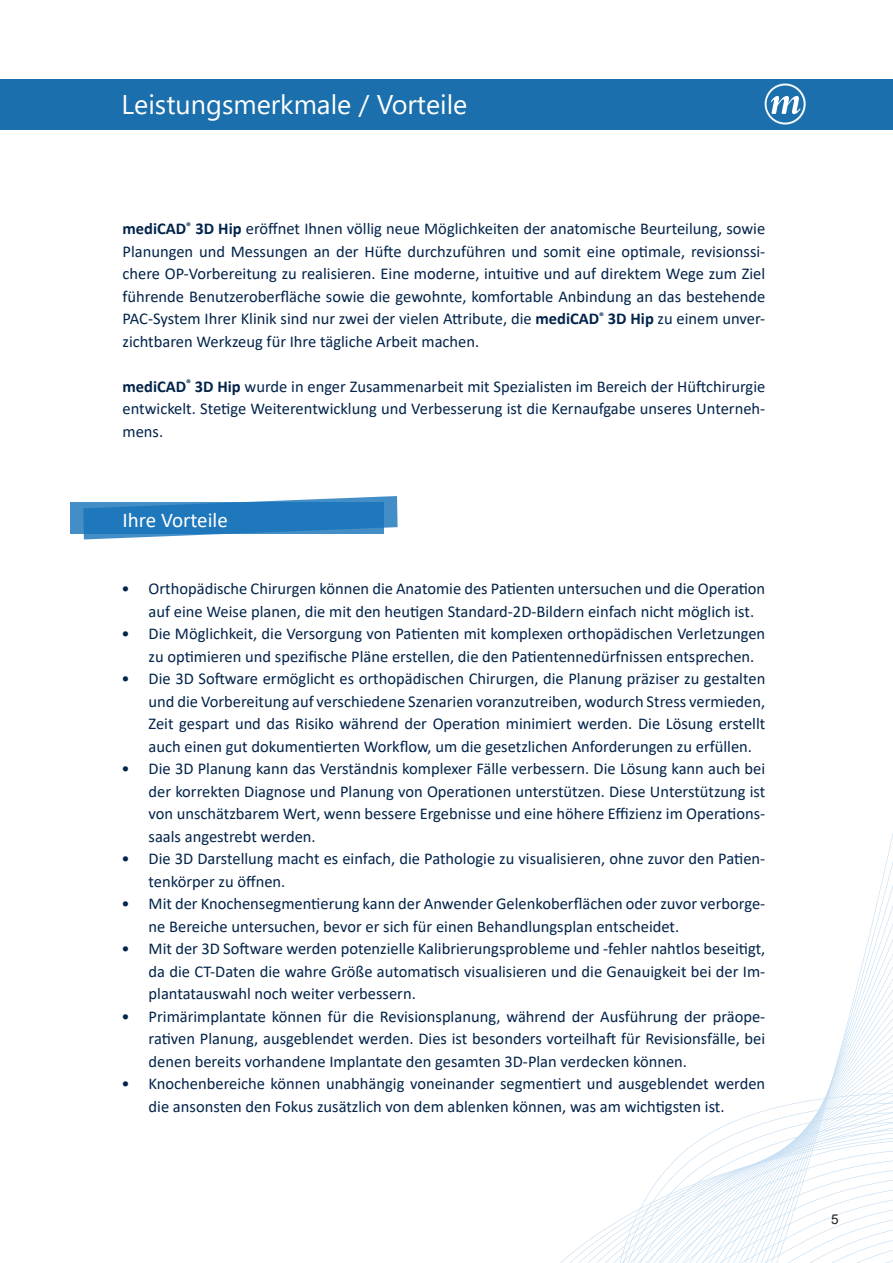
<style>
.page{position:relative;width:893px;height:1263px;background:#fff}
.page>*{position:absolute;margin:0;border:0;box-sizing:border-box;transform-origin:0 0}
.Überschrift_Header{font:27px "Segoe UI";color:#fff}
.Eyecatcher{font:21px "Calibri";color:#fff}
.Hectec_-_Fliestext{font:16.5px/22.5px "Calibri";color:#02234a;text-align:justify}
.t1{font:13.5px "Arial";color:#231f20}
.s1{font-weight:700}
</style>
<div class="page">
<svg style="left:560px;top:832px;width:333px;height:431px"></svg>
<div style="left:0;top:79px;width:893px;height:50px;background:#1a6fac"></div>
<svg style="left:764px;top:83px;width:42px;height:42px"></svg>
<div style="left:70px;top:502px;width:314px;height:31px;background:#448ec7"></div>
<svg style="left:83px;top:496px;width:315px;height:43px"></svg>
<p class="Überschrift_Header" style="left:122px;top:79px;width:347px">Leistungsmerkmale / Vorteile</p>
<p class="Hectec_-_Fliestext" style="left:123px;top:217px;width:644px"><span class="s1">mediCAD</span><sup>®</sup> <span class="s1">3D Hip</span> eröffnet Ihnen völlig neue Möglichkeiten der anatomische Beurteilung, sowie Planungen und Messungen an der Hüfte durchzuführen und somit eine optimale, revisionssi&shy;chere OP-Vorbereitung zu realisieren. Eine moderne, intuitive und auf direktem Wege zum Ziel führende Benutzeroberfläche sowie die gewohnte, komfortable Anbindung an das bestehende PAC-System Ihrer Klinik sind nur zwei der vielen Attribute, die <span class="s1">mediCAD</span><sup>®</sup> <span class="s1">3D Hip</span> zu einem unver&shy;zichtbaren Werkzeug für Ihre tägliche Arbeit machen.</p>
<p class="Hectec_-_Fliestext" style="left:123px;top:374px;width:644px"><span class="s1">mediCAD</span><sup>®</sup> <span class="s1">3D Hip</span> wurde in enger Zusammenarbeit mit Spezialisten im Bereich der Hüftchirurgie entwickelt. Stetige Weiterentwicklung und Verbesserung ist die Kernaufgabe unseres Unterneh&shy;mens.</p>
<p class="Eyecatcher" style="left:123px;top:505px;width:107px">Ihre Vorteile</p>
<p class="Hectec_-_Fliestext" style="left:149px;top:577px;width:618px;text-indent:-27px">• Orthopädische Chirurgen können die Anatomie des Patienten untersuchen und die Operation auf eine Weise planen, die mit den heutigen Standard-2D-Bildern einfach nicht möglich ist.</p>
<p class="Hectec_-_Fliestext" style="left:149px;top:622px;width:618px;text-indent:-27px">• Die Möglichkeit, die Versorgung von Patienten mit komplexen orthopädischen Verletzungen zu optimieren und spezifische Pläne erstellen, die den Patientennedürfnissen entsprechen.</p>
<p class="Hectec_-_Fliestext" style="left:149px;top:667px;width:618px;text-indent:-27px">• Die 3D Software ermöglicht es orthopädischen Chirurgen, die Planung präziser zu gestalten und die Vorbereitung auf verschiedene Szenarien voranzutreiben, wodurch Stress vermieden, Zeit gespart und das Risiko während der Operation minimiert werden. Die Lösung erstellt auch einen gut dokumentierten Workflow, um die gesetzlichen Anforderungen zu erfüllen.</p>
<p class="Hectec_-_Fliestext" style="left:149px;top:757px;width:618px;text-indent:-27px">• Die 3D Planung kann das Verständnis komplexer Fälle verbessern. Die Lösung kann auch bei der korrekten Diagnose und Planung von Operationen unterstützen. Diese Unterstützung ist von unschätzbarem Wert, wenn bessere Ergebnisse und eine höhere Effizienz im Operations&shy;saals angestrebt werden.</p>
<p class="Hectec_-_Fliestext" style="left:149px;top:847px;width:618px;text-indent:-27px">• Die 3D Darstellung macht es einfach, die Pathologie zu visualisieren, ohne zuvor den Patien&shy;tenkörper zu öffnen.</p>
<p class="Hectec_-_Fliestext" style="left:149px;top:892px;width:618px;text-indent:-27px">• Mit der Knochensegmentierung kann der Anwender Gelenkoberflächen oder zuvor verborge&shy;ne Bereiche untersuchen, bevor er sich für einen Behandlungsplan entscheidet.</p>
<p class="Hectec_-_Fliestext" style="left:149px;top:937px;width:618px;text-indent:-27px">• Mit der 3D Software werden potenzielle Kalibrierungsprobleme und -fehler nahtlos beseitigt, da die CT-Daten die wahre Größe automatisch visualisieren und die Genauigkeit bei der Im&shy;plantatauswahl noch weiter verbessern.</p>
<p class="Hectec_-_Fliestext" style="left:149px;top:1004px;width:618px;text-indent:-27px">• Primärimplantate können für die Revisionsplanung, während der Ausführung der präope&shy;rativen Planung, ausgeblendet werden. Dies ist besonders vorteilhaft für Revisionsfälle, bei denen bereits vorhandene Implantate den gesamten 3D-Plan verdecken können.</p>
<p class="Hectec_-_Fliestext" style="left:149px;top:1072px;width:618px;text-indent:-27px">• Knochenbereiche können unabhängig voneinander segmentiert und ausgeblendet werden die ansonsten den Fokus zusätzlich von dem ablenken können, was am wichtigsten ist.</p>
<p class="t1" style="left:831px;top:1210px;width:9px">5</p>
</div>
